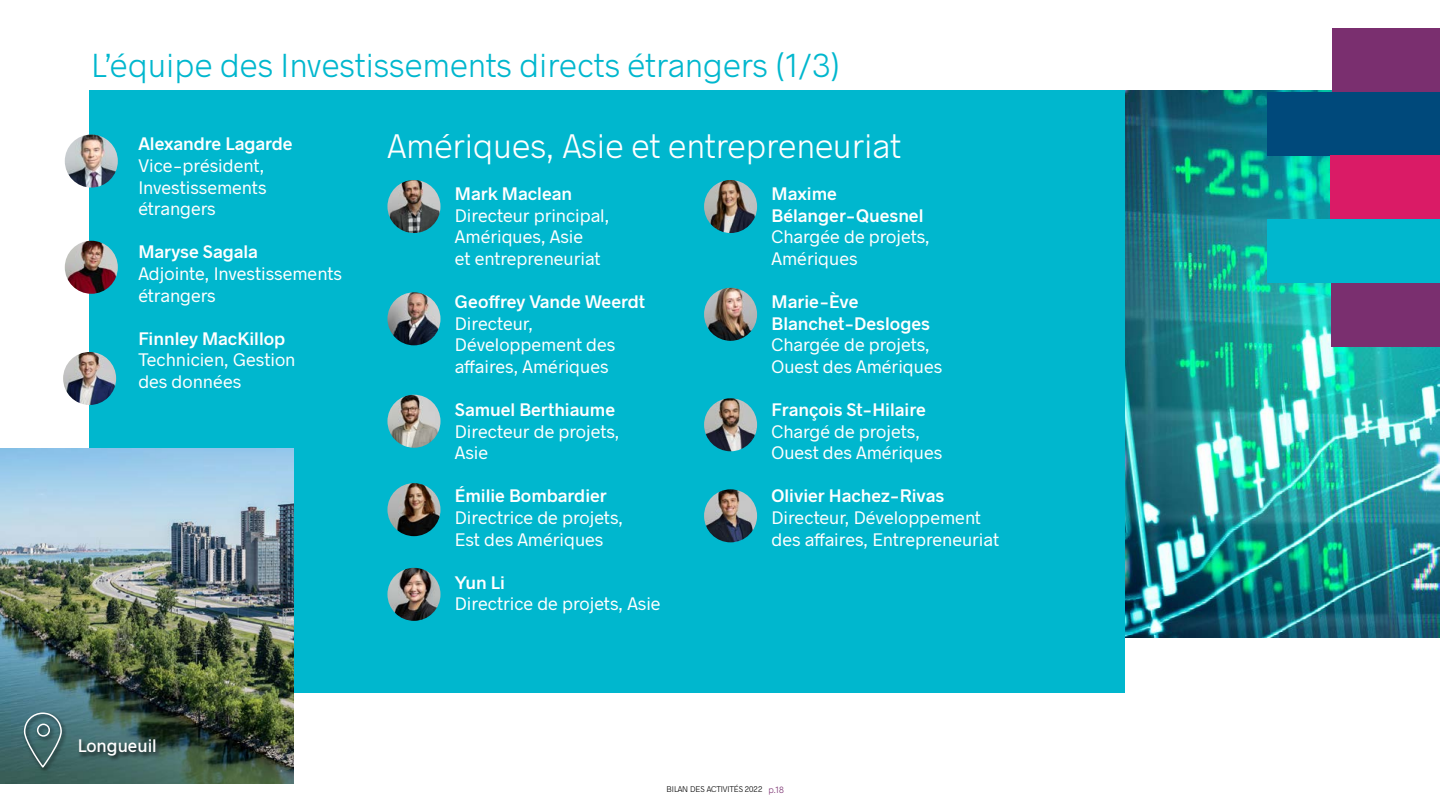
<style>
.page{position:relative;width:1440px;height:810px;background:#fff}
.page>*{position:absolute;margin:0;border:0;box-sizing:border-box;transform-origin:0 0}
.t1{font:300 33.75px "Radnika";color:#fff}
.t2{font:300 33px "Radnika";color:#00b7ce}
.t3{font:18px/21.6px "Radnika";color:#fff}
.t4{font:600 18px/21.6px "Radnika";color:#fff}
.t5{font:500 18px "Radnika";color:#fff}
.t6{font:300 8.25px "Radnika";letter-spacing:-.01em;color:#000}
.s1{font-size:9px;color:#7a2f6f}
</style>
<div class="page">
<div style="left:90px;top:90px;width:1035px;height:603px;background:#00b7ce"></div>
<img style="left:65px;top:135px;width:53px;height:53px;border-radius:27px">
<img style="left:387px;top:180px;width:54px;height:53px;border-radius:27px">
<img style="left:704px;top:180px;width:53px;height:53px;border-radius:27px">
<img style="left:65px;top:241px;width:53px;height:53px;border-radius:27px">
<img style="left:387px;top:292px;width:54px;height:53px;border-radius:27px">
<img style="left:704px;top:288px;width:53px;height:53px;border-radius:27px">
<img style="left:387px;top:395px;width:54px;height:53px;border-radius:27px">
<img style="left:387px;top:483px;width:54px;height:53px;border-radius:27px">
<img style="left:704px;top:398px;width:53px;height:53px;border-radius:27px">
<img style="left:387px;top:568px;width:54px;height:53px;border-radius:27px">
<img style="left:0;top:449px;width:294px;height:335px">
<img style="left:1125px;top:90px;width:315px;height:547px">
<div style="left:1333px;top:28px;width:107px;height:64px;background:#7a2f6f"></div>
<div style="left:1268px;top:92px;width:172px;height:64px;background:#00497b"></div>
<div style="left:1331px;top:282px;width:109px;height:65px;background:#7a2f6f"></div>
<div style="left:1330px;top:156px;width:110px;height:63px;background:#da1b66"></div>
<div style="left:1268px;top:219px;width:172px;height:63px;background:#00b7ce"></div>
<div style="left:22px;top:711px;width:140px;height:63px;background:#000;opacity:.75"></div>
<svg style="left:23px;top:712px;width:40px;height:57px;background:#527779"></svg>
<img style="left:63px;top:352px;width:53px;height:53px;border-radius:27px">
<img style="left:704px;top:489px;width:53px;height:53px;border-radius:27px">
<h2 class="t2" style="left:91px;top:42px;width:751px">L’équipe des Investissements directs étrangers (1/3)</h2>
<p class="t4" style="left:138px;top:132px;width:156px">Alexandre Lagarde</p>
<p class="t3" style="left:138px;top:154px;width:130px;text-align:justify">Vice-président, Investissements étrangers</p>
<p class="t4" style="left:138px;top:240px;width:121px">Maryse Sagala</p>
<p class="t3" style="left:138px;top:262px;width:205px">Adjointe, Investissements étrangers</p>
<p class="t4" style="left:138px;top:327px;width:149px">Finnley MacKillop</p>
<p class="t3" style="left:138px;top:348px;width:159px">Technicien, Gestion des données</p>
<h1 class="t1" style="left:387px;top:123px;width:515px">Amériques, Asie et entrepreneuriat</h1>
<p class="t4" style="left:455px;top:182px;width:119px">Mark Maclean</p>
<p class="t3" style="left:455px;top:204px;width:156px">Directeur principal,<br>Amériques, Asie<br>et entrepreneuriat</p>
<p class="t4" style="left:455px;top:290px;width:192px">Geoffrey Vande Weerdt</p>
<p class="t3" style="left:455px;top:312px;width:162px">Directeur,<br>Développement des affaires, Amériques</p>
<p class="t4" style="left:455px;top:398px;width:162px">Samuel Berthiaume</p>
<p class="t3" style="left:455px;top:420px;width:166px">Directeur de projets,<br>Asie</p>
<p class="t4" style="left:455px;top:484px;width:153px">Émilie Bombardier</p>
<p class="t3" style="left:455px;top:506px;width:170px">Directrice de projets,<br>Est des Amériques</p>
<p class="t4" style="left:455px;top:571px;width:51px">Yun Li</p>
<p class="t3" style="left:455px;top:592px;width:207px">Directrice de projets, Asie</p>
<p class="t4" style="left:772px;top:182px;width:153px">Maxime<br>Bélanger-Quesnel</p>
<p class="t3" style="left:772px;top:225px;width:160px">Chargée de projets,<br>Amériques</p>
<p class="t4" style="left:772px;top:290px;width:160px">Marie-Ève<br>Blanchet-Desloges</p>
<p class="t3" style="left:772px;top:333px;width:172px">Chargée de projets,<br>Ouest des Amériques</p>
<p class="t4" style="left:772px;top:398px;width:156px">François St-Hilaire</p>
<p class="t3" style="left:772px;top:420px;width:172px">Chargé de projets,<br>Ouest des Amériques</p>
<p class="t4" style="left:772px;top:484px;width:174px">Olivier Hachez-Rivas</p>
<p class="t3" style="left:772px;top:506px;width:229px">Directeur, Développement des affaires, Entrepreneuriat</p>
<p class="t5" style="left:78px;top:734px;width:80px">Longueuil</p>
<p class="t6" style="left:667px;top:784px;width:119px">BILAN DES ACTIVITÉS 2022 <span class="s1">p.18</span></p>
</div>
